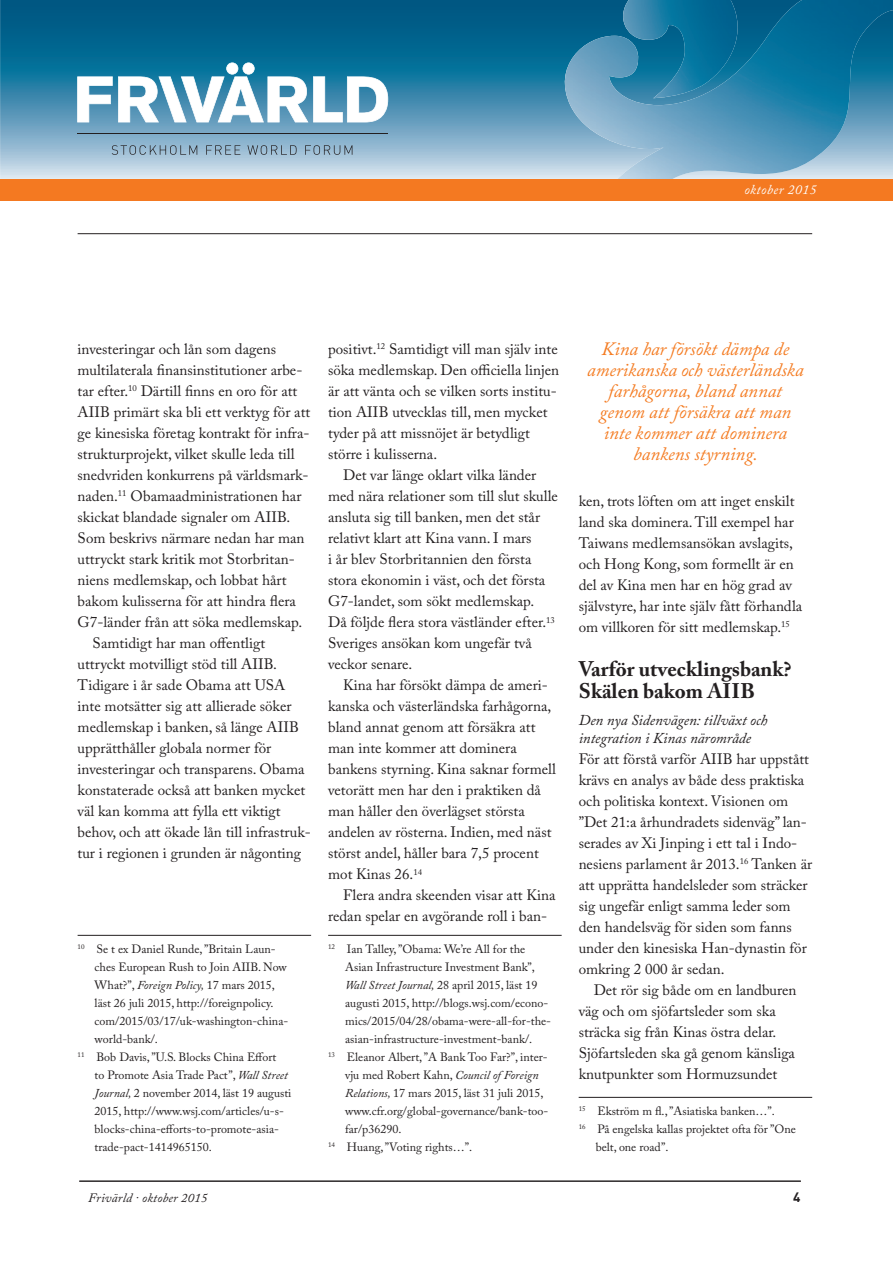
<style>
.page{position:relative;width:893px;height:1263px;background:#fff}
.page>*{position:absolute;margin:0;border:0;box-sizing:border-box;transform-origin:0 0}
.Större_rubrik_i_text{font:700 21px/22.5px "Adobe Caslon Pro";color:#231f20}
.CITAT_orange{font:italic 18.75px/21px "Adobe Caslon Pro";color:#f47b21;text-align:center}
.bröd{font:15px/21px "Adobe Caslon Pro";color:#231f20}
.bröd_indrag{font:15px/21px "Adobe Caslon Pro";color:#231f20}
.Rubrik_i_text{font:italic 15px/18px "Adobe Caslon Pro";color:#231f20}
.t1{font:italic 13.5px "Adobe Caslon Pro";letter-spacing:.04em;color:#fff}
.t2{font:700 13.5px "DIN";color:#231f20}
.t3{font:italic 12.75px "Adobe Caslon Pro";letter-spacing:.02em;color:#231f20}
.Fotnot{font:12px/18px "Adobe Caslon Pro";color:#231f20}
.s1{font-style:italic}
</style>
<div class="page">
<hr style="left:78px;top:233px;width:734px;height:1px;background:#231f20">
<svg style="left:0;top:0;width:552px;height:179px;background:#458bad"></svg>
<img style="left:552px;top:0;width:341px;height:179px">
<img style="left:616px;top:0;width:132px;height:98px">
<div style="left:0;top:179px;width:893px;height:22px;background:#f47921"></div>
<svg style="left:77px;top:62px;width:311px;height:60px"></svg>
<svg style="left:112px;top:145px;width:85px;height:10px"></svg>
<svg style="left:206px;top:145px;width:34px;height:10px"></svg>
<svg style="left:247px;top:145px;width:50px;height:10px"></svg>
<svg style="left:305px;top:145px;width:47px;height:10px"></svg>
<hr style="left:77px;top:133px;width:311px;height:1px;background:#231f20">
<hr style="left:79px;top:1181px;width:722px;height:1px;background:#231f20">
<hr style="left:78px;top:935px;width:233px;height:1px;background:#231f20">
<hr style="left:328px;top:935px;width:234px;height:1px;background:#231f20">
<hr style="left:579px;top:1097px;width:233px;height:1px;background:#231f20">
<p class="t1" style="left:744px;top:181px;width:74px">oktober 2015</p>
<p class="bröd" style="left:78px;top:339px;width:234px">investeringar och lån som dagens multilaterala finansinstitutioner arbe&shy;tar efter.<sup>10</sup> Därtill finns en oro för att AIIB primärt ska bli ett verktyg för att ge kinesiska företag kontrakt för infra&shy;strukturprojekt, vilket skulle leda till snedvriden konkurrens på världsmark&shy;naden.<sup>11</sup> Obamaadministrationen har skickat blandade signaler om AIIB.<br>Som beskrivs närmare nedan har man uttryckt stark kritik mot Storbritan&shy;niens medlemskap, och lobbat hårt bakom kulisserna för att hindra flera G7-länder från att söka medlemskap.</p>
<p class="bröd_indrag" style="left:78px;top:633px;width:235px;text-indent:15px">Samtidigt har man offentligt uttryckt motvilligt stöd till AIIB.<br>Tidigare i år sade Obama att USA inte motsätter sig att allierade söker medlemskap i banken, så länge AIIB upprätthåller globala normer för investeringar och transparens. Obama konstaterade också att banken mycket väl kan komma att fylla ett viktigt behov, och att ökade lån till infrastruk&shy;tur i regionen i grunden är någonting</p>
<p class="Fotnot" style="left:95px;top:940px;width:195px;text-indent:-17px"><sup>10</sup> Se t ex Daniel Runde, ”Britain Laun&shy;ches European Rush to Join AIIB. Now What?”, <span class="s1">Foreign Policy,</span> 17 mars 2015, läst 26 juli 2015, http://foreignpolicy. com/2015/03/17/uk-washington-china&shy;world-bank/.</p>
<p class="Fotnot" style="left:95px;top:1048px;width:198px;text-indent:-17px"><sup>11</sup> Bob Davis, ”U.S. Blocks China Effort<br>to Promote Asia Trade Pact”, <span class="s1">Wall Street Journal,</span> 2 november 2014, läst 19 augusti 2015, http://www.wsj.com/articles/u-s&shy;blocks-china-efforts-to-promote-asia&shy;trade-pact-1414965150.</p>
<p class="t3" style="left:88px;top:1190px;width:121px">Frivärld · oktober 2015</p>
<p class="bröd" style="left:328px;top:339px;width:232px">positivt.<sup>12</sup> Samtidigt vill man själv inte söka medlemskap. Den officiella linjen är att vänta och se vilken sorts institu&shy;tion AIIB utvecklas till, men mycket tyder på att missnöjet är betydligt större i kulisserna.</p>
<p class="bröd_indrag" style="left:328px;top:465px;width:231px;text-indent:15px">Det var länge oklart vilka länder med nära relationer som till slut skulle ansluta sig till banken, men det står relativt klart att Kina vann. I mars<br>i år blev Storbritannien den första stora ekonomin i väst, och det första G7-landet, som sökt medlemskap.<br>Då följde flera stora västländer efter.<sup>13<br></sup>Sveriges ansökan kom ungefär två veckor senare.</p>
<p class="bröd_indrag" style="left:328px;top:675px;width:229px;text-indent:15px">Kina har försökt dämpa de ameri&shy;kanska och västerländska farhågorna, bland annat genom att försäkra att man inte kommer att dominera bankens styrning. Kina saknar formell vetorätt men har den i praktiken då man håller den överlägset största andelen av rösterna. Indien, med näst störst andel, håller bara 7,5 procent mot Kinas 26.<sup>14</sup></p>
<p class="bröd_indrag" style="left:328px;top:885px;width:229px;text-indent:15px">Flera andra skeenden visar att Kina redan spelar en avgörande roll i ban-</p>
<p class="Fotnot" style="left:345px;top:940px;width:208px;text-indent:-17px"><sup>12</sup> Ian Talley, ”Obama: We’re All for the Asian Infrastructure Investment Bank”, <span class="s1">Wall Street Journal,</span> 28 april 2015, läst 19 augusti 2015, http://blogs.wsj.com/econo&shy;mics/2015/04/28/obama-were-all-for-the&shy;asian-infrastructure-investment-bank/.</p>
<p class="Fotnot" style="left:345px;top:1048px;width:205px;text-indent:-17px"><sup>13</sup> Eleanor Albert, ”A Bank Too Far?”, inter&shy;vju med Robert Kahn, <span class="s1">Council of Foreign Relations,</span> 17 mars 2015, läst 31 juli 2015, www.cfr.org/global-governance/bank-too&shy;far/p36290.</p>
<p class="Fotnot" style="left:328px;top:1138px;width:146px"><sup>14</sup> Huang, ”Voting rights…”.</p>
<p class="CITAT_orange" style="left:587px;top:338px;width:218px">Kina har försökt dämpa de amerikanska och västerländska farhågorna, bland annat genom att försäkra att man inte kommer att dominera bankens styrning.</p>
<p class="bröd" style="left:579px;top:490px;width:225px">ken, trots löften om att inget enskilt land ska dominera. Till exempel har Taiwans medlemsansökan avslagits, och Hong Kong, som formellt är en del av Kina men har en hög grad av självstyre, har inte själv fått förhandla om villkoren för sitt medlemskap.<sup>15</sup></p>
<p class="Större_rubrik_i_text" style="left:579px;top:657px;width:214px">Varför utvecklingsbank?<br>Skälen bakom AIIB</p>
<p class="Rubrik_i_text" style="left:579px;top:710px;width:190px">Den nya Sidenvägen: tillväxt och integration i Kinas närområde</p>
<p class="bröd" style="left:579px;top:748px;width:235px">För att förstå varför AIIB har uppstått krävs en analys av både dess praktiska och politiska kontext. Visionen om ”Det 21:a århundradets sidenväg” lan&shy;serades av Xi Jinping i ett tal i Indo&shy;nesiens parlament år 2013.<sup>16</sup> Tanken är att upprätta handelsleder som sträcker sig ungefär enligt samma leder som den handelsväg för siden som fanns under den kinesiska Han-dynastin för omkring 2 000 år sedan.</p>
<p class="bröd_indrag" style="left:579px;top:979px;width:219px;text-indent:15px">Det rör sig både om en landburen väg och om sjöfartsleder som ska sträcka sig från Kinas östra delar.<br>Sjöfartsleden ska gå genom känsliga knutpunkter som Hormuzsundet</p>
<p class="Fotnot" style="left:579px;top:1102px;width:198px"><sup>15</sup> Ekström m fl., ”Asiatiska banken…”.</p>
<p class="Fotnot" style="left:596px;top:1120px;width:202px;text-indent:-17px"><sup>16</sup> På engelska kallas projektet ofta för ”One belt, one road”.</p>
<p class="t2" style="left:793px;top:1188px;width:9px">4</p>
</div>
